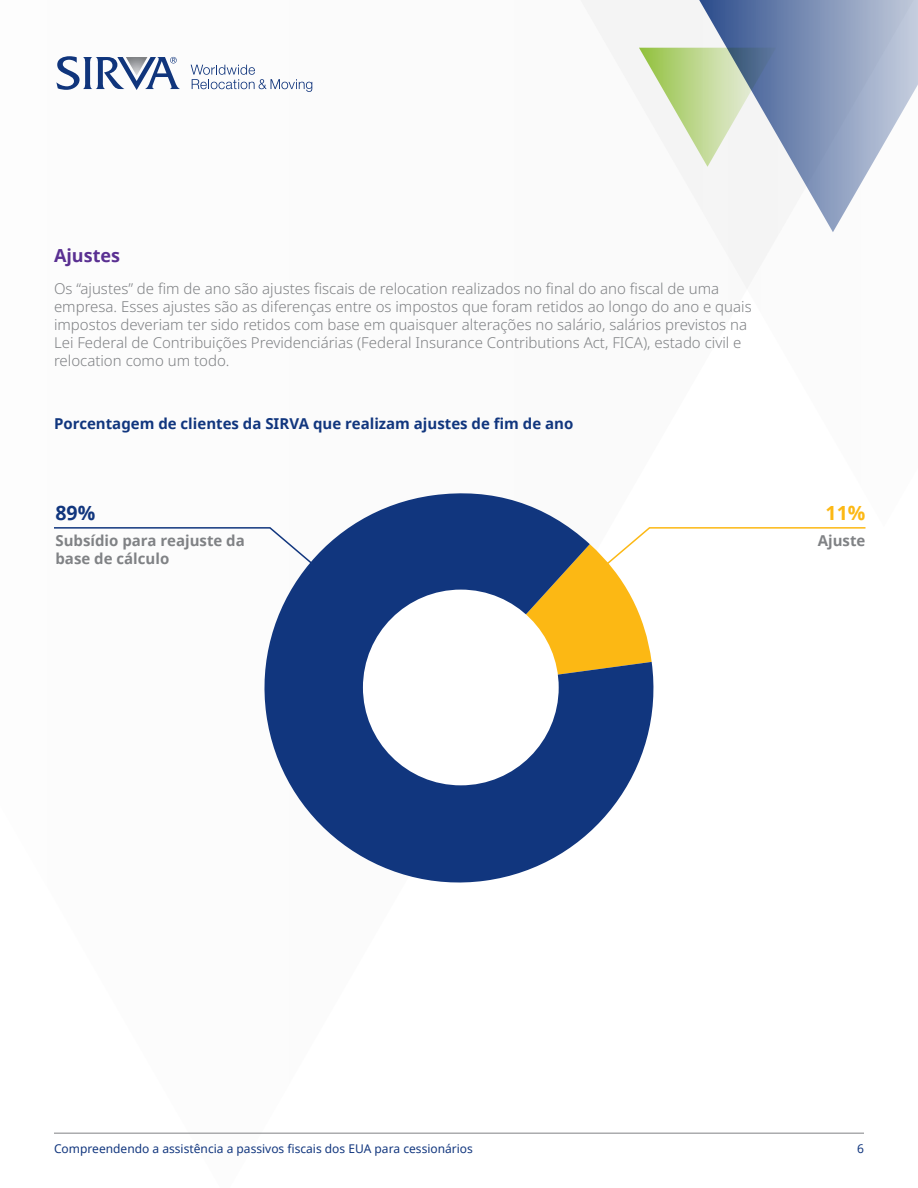
<style>
.page{position:relative;width:918px;height:1188px;background:#fff}
.page>*{position:absolute;margin:0;border:0;box-sizing:border-box;transform-origin:0 0}
.t1{font:700 19.5px "Noto Sans";color:#11367e}
.t2{font:700 19.5px "Noto Sans";color:#fcb814}
.t3{font:700 18px "Noto Sans";color:#5a3092}
.t4{font:300 15px/18px "Noto Sans";color:#808285}
.t5{font:700 15px "Noto Sans";color:#11367e}
.t6{font:700 15px/18px "Noto Sans";color:#808285}
.t7{font:12px "Noto Sans";color:#11367e}
</style>
<div class="page">
<svg style="left:581px;top:0;width:197px;height:288px"></svg>
<svg style="left:665px;top:0;width:253px;height:232px"></svg>
<svg style="left:639px;top:48px;width:137px;height:119px"></svg>
<svg style="left:191px;top:65px;width:121px;height:27px"></svg>
<svg style="left:56px;top:56px;width:124px;height:34px"></svg>
<hr style="left:54px;top:1133px;width:810px;height:1px;background:#808285">
<svg style="left:54px;top:527px;width:205px;height:2px"></svg>
<svg style="left:662px;top:527px;width:204px;height:2px"></svg>
<svg style="left:259px;top:493px;width:403px;height:390px;fill:#11367e"></svg>
<div style="left:363px;top:590px;width:196px;height:195px;background:#fff;border-radius:50%"></div>
<p class="t3" style="left:54px;top:243px;width:68px">Ajustes</p>
<p class="t4" style="left:54px;top:280px;width:699px">Os “ajustes” de fim de ano são ajustes fiscais de relocation realizados no final do ano fiscal de uma empresa. Esses ajustes são as diferenças entre os impostos que foram retidos ao longo do ano e quais impostos deveriam ter sido retidos com base em quaisquer alterações no salário, salários previstos na Lei Federal de Contribuições Previdenciárias (Federal Insurance Contributions Act, FICA), estado civil e relocation como um todo.</p>
<p class="t5" style="left:54px;top:413px;width:521px">Porcentagem de clientes da SIRVA que realizam ajustes de fim de ano</p>
<p class="t1" style="left:56px;top:500px;width:41px">89%</p>
<p class="t6" style="left:56px;top:531px;width:191px">Subsídio para reajuste da base de cálculo</p>
<p class="t2" style="left:826px;top:500px;width:41px">11%</p>
<p class="t6" style="left:818px;top:531px;width:49px">Ajuste</p>
<p class="t7" style="left:54px;top:1140px;width:420px">Compreendendo a assistência a passivos fiscais dos EUA para cessionários</p>
<p class="t7" style="left:857px;top:1140px;width:8px">6</p>
</div>
